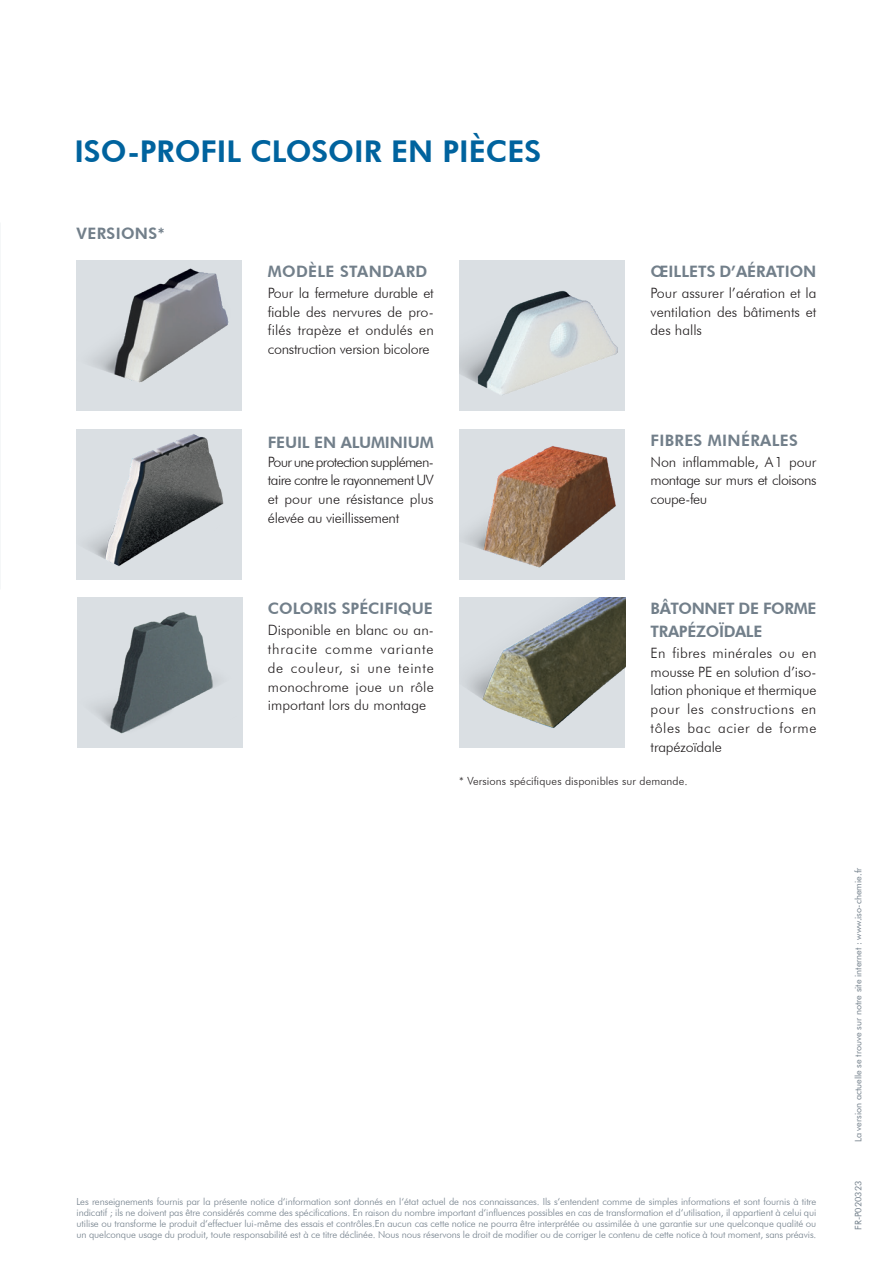
<style>
.page{position:relative;width:893px;height:1263px;background:#fff}
.page>*{position:absolute;margin:0;border:0;box-sizing:border-box;transform-origin:0 0}
.t1{font:800 30px "Futura BT";color:#00639e}
.t2{font:800 15.75px "Futura BT";color:#727f8a}
.t3{font:800 15.75px "Futura BT";letter-spacing:.02em;color:#727f8a}
.t4{font:800 15.75px/22.5px "Futura BT";letter-spacing:-.02em;color:#727f8a}
.t5{font:300 14.25px/18.8px "Futura BT";color:#231f20;text-align:justify}
.t6{font:300 11.25px "Futura BT";letter-spacing:.01em;color:#231f20}
.t7{font:300 9.75px/10.9px "Futura BT";letter-spacing:-.01em;color:#727f8a;text-align:justify}
.t8{font:9px "Futura BT";color:#727f8a}
</style>
<div class="page">
<img style="left:77px;top:260px;width:165px;height:150px">
<img style="left:77px;top:429px;width:165px;height:150px">
<img style="left:459px;top:429px;width:166px;height:150px">
<img style="left:459px;top:598px;width:166px;height:150px">
<svg style="left:459px;top:260px;width:166px;height:150px;background:#ced4d7"></svg>
<img style="left:77px;top:598px;width:165px;height:150px">
<h1 class="t1" style="left:74px;top:133px;width:468px">ISO-PROFIL CLOSOIR EN PIÈCES</h1>
<h2 class="t3" style="left:77px;top:224px;width:90px">VERSIONS*</h2>
<h2 class="t3" style="left:268px;top:262px;width:161px">MODÈLE STANDARD</h2>
<h3 class="t5" style="left:268px;top:283px;width:167px">Pour la fermeture durable et fiable des nervures de pro&shy;filés trapèze et ondulés en construction version bicolore</h3>
<h2 class="t2" style="left:651px;top:262px;width:167px">ŒILLETS D’AÉRATION</h2>
<h3 class="t5" style="left:651px;top:283px;width:167px">Pour assurer l’aération et la ventilation des bâtiments et des halls</h3>
<h2 class="t2" style="left:268px;top:433px;width:167px">FEUIL EN ALUMINIUM</h2>
<h3 class="t5" style="left:268px;top:452px;width:167px">Pour une protection supplémen&shy;taire contre le rayonnement UV et pour une résistance plus élevée au vieillissement</h3>
<h2 class="t3" style="left:651px;top:430px;width:149px">FIBRES MINÉRALES</h2>
<h3 class="t5" style="left:651px;top:452px;width:167px">Non inflammable, A1 pour montage sur murs et cloisons coupe-feu</h3>
<h2 class="t2" style="left:268px;top:599px;width:166px">COLORIS SPÉCIFIQUE</h2>
<h3 class="t5" style="left:268px;top:621px;width:167px">Disponible en blanc ou an&shy;thracite comme variante de couleur, si une teinte monochrome joue un rôle important lors du montage</h3>
<h2 class="t4" style="left:651px;top:597px;width:167px">BÂTONNET DE FORME<br>TRAPÉZOÏDALE</h2>
<h3 class="t5" style="left:651px;top:643px;width:167px">En fibres minérales ou en mousse PE en solution d’iso&shy;lation phonique et thermique pour les constructions en tôles bac acier de forme trapézoïdale</h3>
<p class="t6" style="left:459px;top:774px;width:230px">* Versions spécifiques disponibles sur demande.</p>
<p class="t7" style="left:77px;top:1196px;width:741px">Les renseignements fournis par la présente notice d‘information sont donnés en l‘état actuel de nos connaissances. Ils s‘entendent comme de simples informations et sont fournis à titre indicatif ; ils ne doivent pas être considérés comme des spécifications. En raison du nombre important d‘influences possibles en cas de transformation et d‘utilisation, il appartient à celui qui utilise ou transforme le produit d‘effectuer lui-même des essais et contrôles.En aucun cas cette notice ne pourra être interprétée ou assimilée à une garantie sur une quelconque qualité ou un quelconque usage du produit, toute responsabilité est à ce titre déclinée. Nous nous réservons le droit de modifier ou de corriger le contenu de cette notice à tout moment, sans préavis.</p>
<p class="t8" style="left:853px;top:1142px;width:276px;rotate:-90deg">La version actuelle se trouve sur notre site internet : www.iso-chemie.fr</p>
<p class="t8" style="left:853px;top:1229px;width:50px;rotate:-90deg">FR-P020323</p>
</div>
